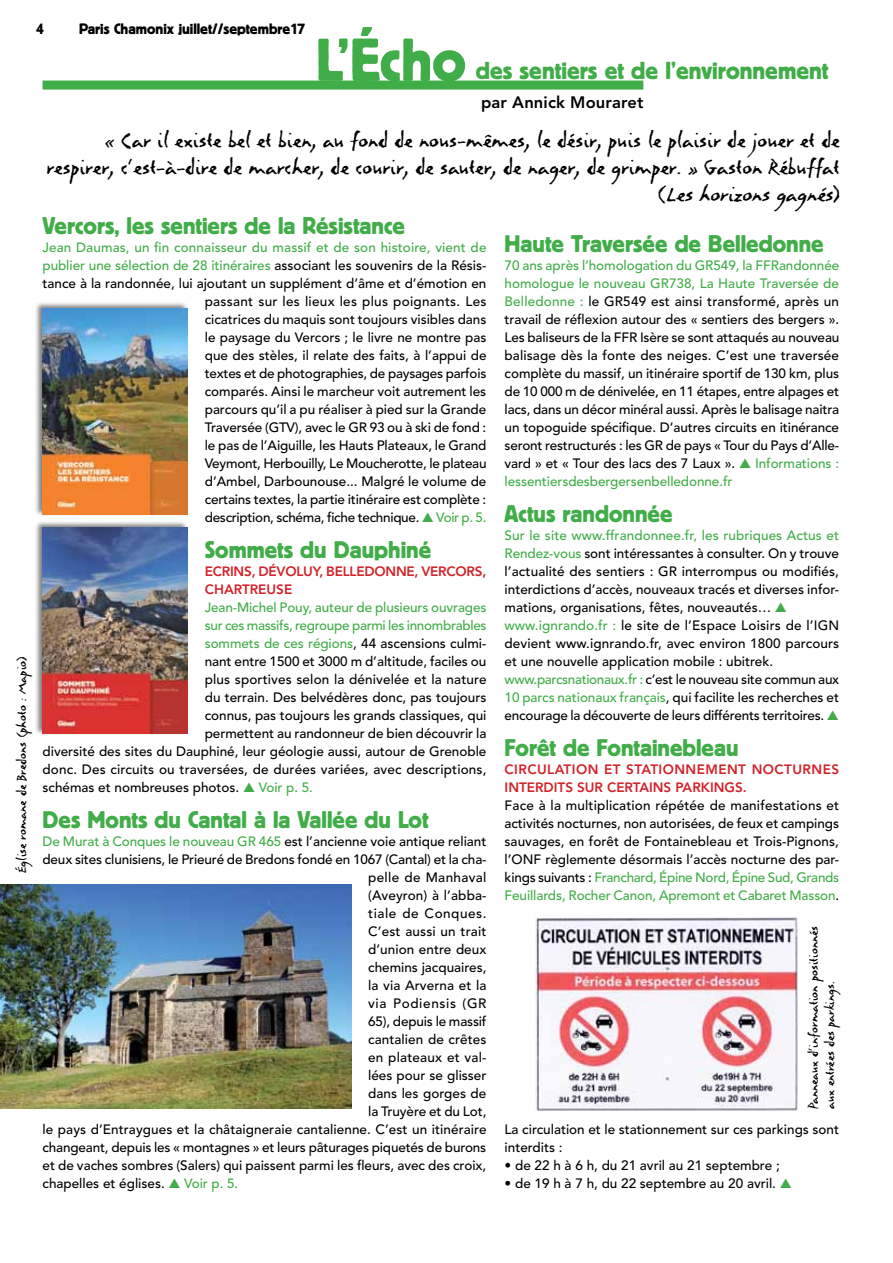
<style>
.page{position:relative;width:893px;height:1263px;background:#fff}
.page>*{position:absolute;margin:0;border:0;box-sizing:border-box;transform-origin:0 0}
.t1{font:60px "Block BE";color:#41ad49}
.t2{font:27px/27px "Lettres Eclatees";color:#000;text-align:right}
.t3{font:24.45px "Block BE";color:#41ad49}
.t4{font:24px "Block BE";color:#41ad49}
.t5{font:16.5px/16.5px "Lettres Eclatees";color:#000}
.t6{font:800 16.5px "Avenir";letter-spacing:.01em;color:#000}
.t7{font:15px "Block BE";color:#000}
.t8{font:500 13.5px/18px "Avenir";color:#000;text-align:justify}
.t9{font:500 13.5px "Avenir";letter-spacing:-.01em;color:#41ad49}
.t10{font:800 13.5px "Avenir";color:#d2232a}
.t11{font:800 13.5px "Avenir";letter-spacing:.03em;color:#d2232a}
.t12{font:500 13.5px "Avenir";letter-spacing:.025em;color:#000}
.t13{font:500 13.5px "Avenir";letter-spacing:.04em;color:#000}
.t14{font:500 13.5px "Avenir";letter-spacing:.05em;color:#000}
.s1{font-style:italic}
.s2{color:#41ad49}
.s3{color:#000}
</style>
<div class="page">
<div style="left:34px;top:301px;width:155px;height:215px;background:#000;opacity:.5"></div>
<img style="left:43px;top:308px;width:145px;height:206px">
<div style="left:34px;top:520px;width:155px;height:215px;background:#000;opacity:.5"></div>
<img style="left:43px;top:527px;width:145px;height:206px">
<img style="left:0;top:884px;width:351px;height:225px">
<img style="left:535px;top:918px;width:263px;height:192px">
<div style="left:43px;top:81px;width:600px;height:9px;background:#41ad49"></div>
<p class="t7" style="left:36px;top:20px;width:9px">4</p>
<p class="t7" style="left:79px;top:20px;width:228px">Paris Chamonix juillet//septembre17</p>
<h1 class="t1" style="left:316px;top:26px;width:152px">L’Écho</h1>
<h3 class="t3" style="left:476px;top:57px;width:354px">des sentiers et de l’environnement</h3>
<p class="t6" style="left:481px;top:93px;width:164px">PAR ANNICK MOURARET</p>
<h2 class="t2" style="left:46px;top:129px;width:795px">« Car il existe bel et bien, au fond de nous-mêmes, le désir, puis le plaisir de jouer et de respirer, c’est-à-dire de marcher, de courir, de sauter, de nager, de grimper. » Gaston Rébuffat ( <span class="s1">Leshorizonsgagnés</span>)</h2>
<p class="t5" style="left:15px;top:873px;width:218px;rotate:-90deg">église romane de Bredons (photo : Mapio)</p>
<h3 class="t4" style="left:43px;top:212px;width:364px">Vercors, les sentiers de la Résistance</h3>
<p class="t8" style="left:43px;top:239px;width:446px;text-align:right"><span class="s2">Jean Daumas, un fin connaisseur du massif et de son histoire, vient de publier une sélection de 28 itinéraires</span> associant les souvenirs de la Résis&shy;tance à la randonnée, lui ajoutant un supplément d’âme et d’émotion en passant sur les lieux les plus poignants. Les<br>cicatrices du maquis sont toujours visibles dans<br>le paysage du Vercors ; le livre ne montre pas<br>que des stèles, il relate des faits, à l’appui de<br>textes et de photographies, de paysages parfois<br>comparés. Ainsi le marcheur voit autrement les<br>parcours qu’il a pu réaliser à pied sur la Grande<br>Traversée (GTV), avec le GR 93 ou à ski de fond :<br>le pas de l’Aiguille, les Hauts Plateaux, le Grand<br>Veymont, Herbouilly, Le Moucherotte, le plateau<br>d’Ambel, Darbounouse... Malgré le volume de<br>certains textes, la partie itinéraire est complète :<br>description, schéma, fiche technique. <span class="s2">▲ Voir p. 5.</span></p>
<h3 class="t4" style="left:205px;top:536px;width:228px">Sommets du Dauphiné</h3>
<p class="t10" style="left:205px;top:563px;width:9px">ECRIN</p>
<p class="t10" style="left:244px;top:563px;width:244px">S, DÉVOLUY, BELLEDONN E, VERCORS,</p>
<p class="t10" style="left:205px;top:581px;width:29px">CHARTR</p>
<p class="t10" style="left:258px;top:581px;width:35px">EUSE</p>
<p class="t9" style="left:205px;top:600px;width:283px">Jean-Michel Pouy, auteur de plusieurs ouvrages</p>
<p class="t9" style="left:205px;top:618px;width:283px">sur ces massifs, regroupe parmi les innombrables</p>
<p class="t9" style="left:205px;top:636px;width:283px">sommets de ces régions<span class="s3">, 44 ascensions culmi-</span></p>
<p class="t8" style="left:205px;top:653px;width:283px">nant entre 1500 et 3000 m d’altitude, faciles ou</p>
<p class="t8" style="left:205px;top:671px;width:283px">plus sportives selon la dénivelée et la nature</p>
<p class="t8" style="left:205px;top:689px;width:283px">du terrain. Des belvédères donc, pas toujours</p>
<p class="t8" style="left:205px;top:707px;width:283px">connus, pas toujours les grands classiques, qui</p>
<p class="t8" style="left:205px;top:725px;width:283px">permettent au randonneur de bien découvrir la</p>
<p class="t8" style="left:43px;top:743px;width:445px">diversité des sites du Dauphiné, leur géologie aussi, autour de Grenoble</p>
<p class="t8" style="left:43px;top:761px;width:445px">donc. Des circuits ou traversées, de durées variées, avec descriptions,</p>
<p class="t8" style="left:43px;top:779px;width:272px">schémas et nombreuses photos. <span class="s2">▲ Voir p. 5.</span></p>
<h3 class="t4" style="left:43px;top:806px;width:388px">Des Monts du Cantal à la Vallée du Lot</h3>
<p class="t8" style="left:43px;top:833px;width:445px"><span class="s2">De Murat à Conques le nouveau GR 465</span> est l’ancienne voie antique reliant</p>
<p class="t8" style="left:43px;top:851px;width:445px">deux sites clunisiens, le Prieuré de Bredons fondé en 1067 (Cantal) et la cha-</p>
<p class="t12" style="left:368px;top:870px;width:120px">pelle de Manhaval</p>
<p class="t8" style="left:368px;top:887px;width:120px">(Aveyron) à l’abba-</p>
<p class="t13" style="left:368px;top:906px;width:120px">tiale de Conques.</p>
<p class="t8" style="left:368px;top:923px;width:120px">C’est aussi un trait</p>
<p class="t8" style="left:368px;top:941px;width:120px">d’union entre deux</p>
<p class="t8" style="left:368px;top:959px;width:120px">chemins jacquaires,</p>
<p class="t8" style="left:368px;top:977px;width:120px">la via Arverna et la</p>
<p class="t14" style="left:368px;top:995px;width:120px">via Podiensis (GR</p>
<p class="t8" style="left:368px;top:1013px;width:120px">65), depuis le massif</p>
<p class="t8" style="left:368px;top:1031px;width:120px">cantalien de crêtes</p>
<p class="t8" style="left:368px;top:1049px;width:120px">en plateaux et val-</p>
<p class="t8" style="left:368px;top:1067px;width:120px">lées pour se glisser</p>
<p class="t8" style="left:368px;top:1085px;width:120px">dans les gorges de</p>
<p class="t8" style="left:368px;top:1103px;width:120px">la Truyère et du Lot,</p>
<p class="t8" style="left:43px;top:1121px;width:445px">le pays d’Entraygues et la châtaigneraie cantalienne. C’est un itinéraire</p>
<p class="t8" style="left:43px;top:1139px;width:445px">changeant, depuis les « montagnes » et leurs pâturages piquetés de burons</p>
<p class="t8" style="left:43px;top:1157px;width:445px">et de vaches sombres (Salers) qui paissent parmi les fleurs, avec des croix,</p>
<p class="t8" style="left:43px;top:1175px;width:197px">chapelles et églises. <span class="s2">▲ Voir p. 5.</span></p>
<h3 class="t4" style="left:505px;top:230px;width:321px">Haute Traversée de Belledonne</h3>
<p class="t8" style="left:505px;top:257px;width:336px"><span class="s2">70 ans après l’homologation du GR549, la FFRandonnée homologue le nouveau GR738, La Haute Traversée de Belledonne :</span> le GR549 est ainsi transformé, après un travail de réflexion autour des « sentiers des bergers ».<br>Les baliseurs de la FFR Isère se sont attaqués au nouveau balisage dès la fonte des neiges. C’est une traversée complète du massif, un itinéraire sportif de 130 km, plus de 10 000 m de dénivelée, en 11 étapes, entre alpages et lacs, dans un décor minéral aussi. Après le balisage naitra un topoguide spécifique. D’autres circuits en itinérance seront restructurés : les GR de pays « Tour du Pays d’Alle&shy;vard » et « Tour des lacs des 7 Laux ». <span class="s2">▲ Informations : lessentiersdesbergersenbelledonne.fr</span></p>
<h3 class="t4" style="left:505px;top:500px;width:169px">Actus randonnée</h3>
<p class="t8" style="left:505px;top:527px;width:336px;text-align:left"><span class="s2">Sur le site www.ffrandonnee.fr, les rubriques Actus et Rendez-vous</span> sont intéressantes à consulter. On y trouve l’actualité des sentiers : GR interrompus ou modifiés, interdictions d’accès, nouveaux tracés et diverses infor&shy;mations, organisations, fêtes, nouveautés… <span class="s2">▲ www.ignrando.fr :</span> le site de l’Espace Loisirs de l’IGN devient www.ignrando.fr, avec environ 1800 parcours et une nouvelle application mobile : ubitrek. <span class="s2">www.parcsnationaux.fr :</span> c’est le nouveau site commun aux <span class="s2">10 parcs nationaux français</span>, qui facilite les recherches et encourage la découverte de leurs différents territoires. <span class="s2">▲</span></p>
<h3 class="t4" style="left:505px;top:734px;width:235px">Forêt de Fontainebleau</h3>
<p class="t11" style="left:505px;top:761px;width:138px">CIRCULATI ON ET STATI</p>
<p class="t11" style="left:663px;top:761px;width:178px">ONN EMENT NOCTURN ES</p>
<p class="t10" style="left:505px;top:779px;width:129px">INTERDITS SUR CERTAIN</p>
<p class="t10" style="left:664px;top:779px;width:21px">S PAR</p>
<p class="t10" style="left:701px;top:779px;width:47px">KINGS.</p>
<p class="t8" style="left:505px;top:797px;width:336px">Face à la multiplication répétée de manifestations et activités nocturnes, non autorisées, de feux et campings sauvages, en forêt de Fontainebleau et Trois-Pignons, l’ONF règlemente désormais l’accès nocturne des par&shy;kings suivants : <span class="s2">Franchard, Épine Nord, Épine Sud, Grands Feuillards, Rocher Canon, Apremont et Cabaret Masson</span>.</p>
<p class="t5" style="left:807px;top:1109px;width:184px;rotate:-90deg">Panneaux d’information positionnés aux entrées des parkings.</p>
<p class="t8" style="left:505px;top:1121px;width:336px">La circulation et le stationnement sur ces parkings sont interdits :</p>
<p class="t8" style="left:505px;top:1157px;width:277px">• de 22 h à 6 h, du 21 avril au 21 septembre ;</p>
<p class="t8" style="left:505px;top:1175px;width:289px">• de 19 h à 7 h, du 22 septembre au 20 avril. <span class="s2">▲</span></p>
</div>
